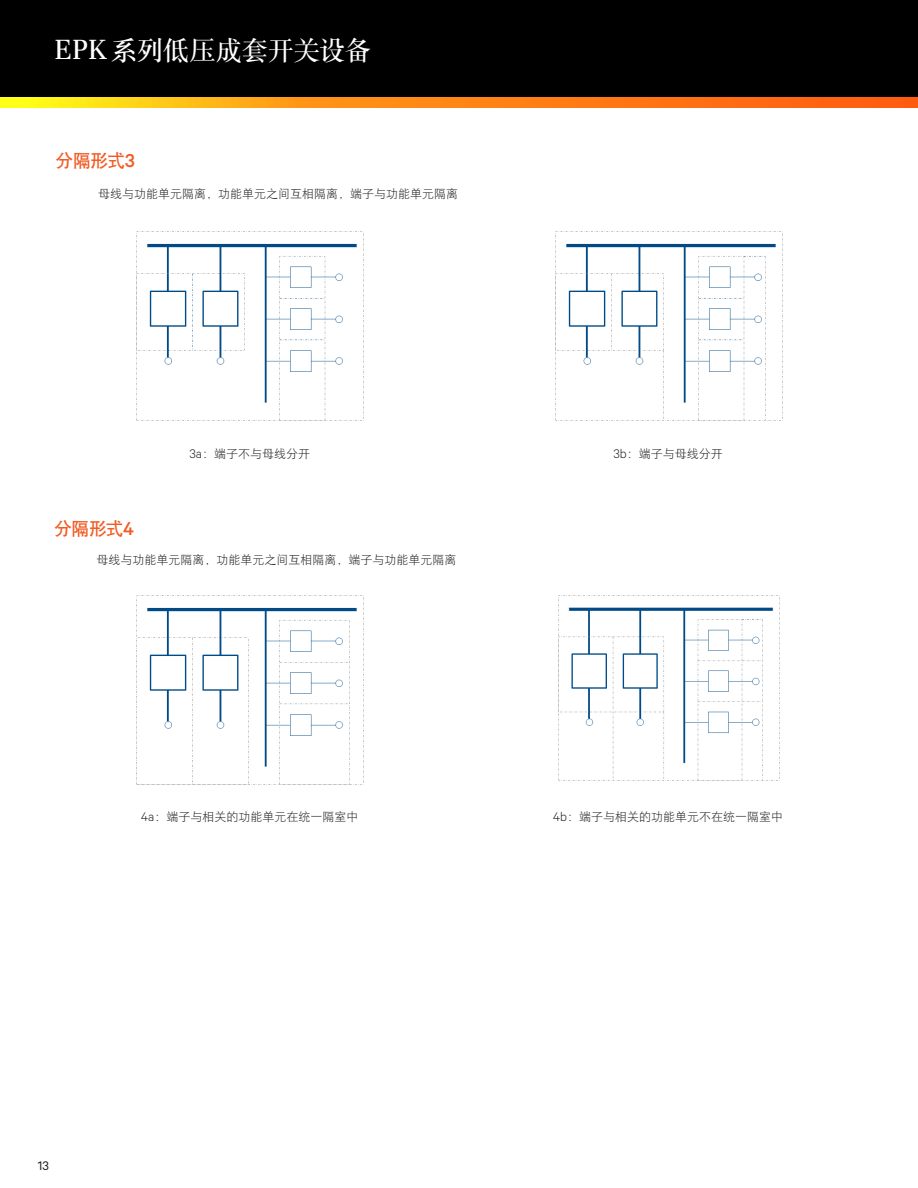
<style>
.page{position:relative;width:918px;height:1188px;background:#fff}
.page>*{position:absolute;margin:0;border:0;box-sizing:border-box;transform-origin:0 0}
.t1{font:27px "DF Song GB W7";letter-spacing:-.04em;color:#fff}
.蓝色小标{font:18px "DF Hei GB W7";letter-spacing:-.03em;color:#f15b24}
.t2{font:12px "DF Hei GB W3";color:#231f20}
.t3{font:12px "Calibre";color:#231f20}
.s1{font-family:"Unna";font-size:31.5px}
.s2{font-family:"Calibre";font-weight:500}
.s3{font-family:"Calibre";font-weight:300}
</style>
<div class="page">
<div style="left:0;top:0;width:918px;height:98px;background:#000"></div>
<svg style="left:0;top:98px;width:918px;height:10px;background:#ff9314"></svg>
<img style="left:137px;top:231px;width:227px;height:189px">
<img style="left:558px;top:596px;width:222px;height:184px">
<img style="left:555px;top:231px;width:226px;height:189px">
<img style="left:137px;top:596px;width:227px;height:189px">
<h1 class="t1" style="left:54px;top:36px;width:319px"><span class="s1">EPK</span>系列低压成套开关设备</h1>
<p class="蓝色小标" style="left:56px;top:151px;width:81px">分隔形式<span class="s2">3</span></p>
<p class="t2" style="left:98px;top:188px;width:361px">母线与功能单元隔离，功能单元之间互相隔离，端子与功能单元隔离</p>
<p class="t2" style="left:189px;top:447px;width:122px"><span class="s3">3a</span>：端子不与母线分开</p>
<p class="蓝色小标" style="left:54px;top:519px;width:82px">分隔形式<span class="s2">4</span></p>
<p class="t2" style="left:97px;top:553px;width:361px">母线与功能单元隔离，功能单元之间互相隔离，端子与功能单元隔离</p>
<p class="t2" style="left:614px;top:447px;width:111px"><span class="s3">3b</span>：端子与母线分开</p>
<p class="t2" style="left:141px;top:810px;width:219px"><span class="s3">4a</span>：端子与相关的功能单元在统一隔室中</p>
<p class="t2" style="left:553px;top:810px;width:231px"><span class="s3">4b</span>：端子与相关的功能单元不在统一隔室中</p>
<p class="t3" style="left:38px;top:1157px;width:13px">13</p>
</div>
